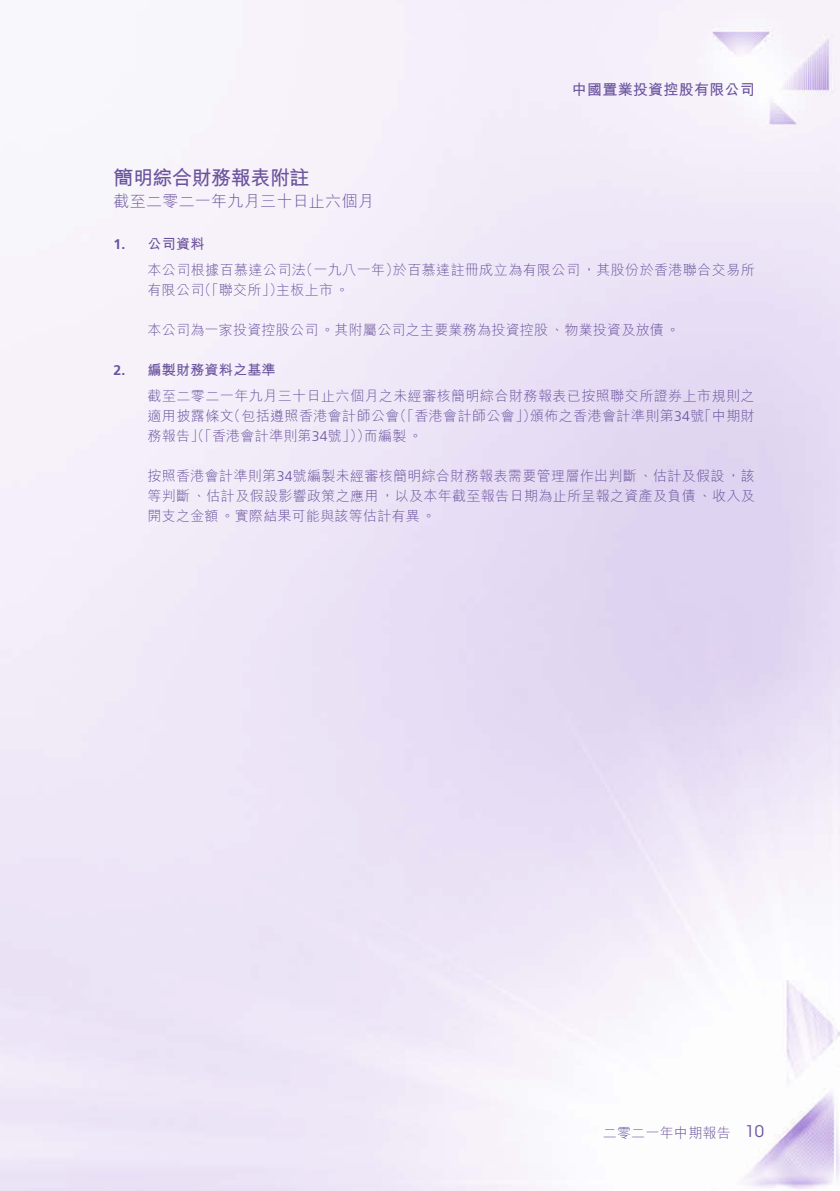
<style>
.page{position:relative;width:840px;height:1191px;background:#fff}
.page>*{position:absolute;margin:0;border:0;box-sizing:border-box;transform-origin:0 0}
.t1{font:700 20px "M Hei HK";letter-spacing:-.025em;color:#6b539e}
.t2{font:300 16px "M Hei HK";letter-spacing:.015em;color:#6b539e}
.t3{font:16px "ITC Avant Garde Std";color:#6b539e}
.t4{font:700 15px "M Hei HK";letter-spacing:.015em;color:#6b539e}
.t5{font:300 14px/20px "M Hei HK";letter-spacing:.03em;color:#6b539e}
.t6{font:700 14px "M Hei HK";letter-spacing:.015em;color:#6b539e}
.t7{font:700 14px "Frutiger LT Std";color:#6b539e}
.s1{font-family:"Frutiger LT Std"}
</style>
<div class="page">
<h1 class="t1" style="left:113px;top:163px;width:197px">簡明綜合財務報表附註</h1>
<p class="t2" style="left:113px;top:190px;width:262px">截至二零二一年九月三十日止六個月</p>
<p class="t6" style="left:147px;top:234px;width:58px">公司資料</p>
<p class="t7" style="left:113px;top:236px;width:13px">1.</p>
<p class="t4" style="left:571px;top:79px;width:184px">中國置業投資控股有限公司</p>
<p class="t7" style="left:113px;top:362px;width:13px">2.</p>
<p class="t5" style="left:299px;top:259px;width:102px">（一九八一年）</p>
<p class="t5" style="left:393px;top:259px;width:363px">於百慕達註冊成立為有限公司，其股份於香港聯合交易所</p>
<p class="t5" style="left:276px;top:259px;width:74px;text-indent:-129px">本公司根據百慕達公司法<br>主板上市。</p>
<p class="t5" style="left:197px;top:279px;width:87px">（「聯交所」）</p>
<p class="t5" style="left:147px;top:279px;width:58px">有限公司</p>
<p class="t5" style="left:147px;top:319px;width:533px">本公司為一家投資控股公司。其附屬公司之主要業務為投資控股、物業投資及放債。</p>
<p class="t6" style="left:147px;top:359px;width:129px">編製財務資料之基準</p>
<p class="t5" style="left:147px;top:385px;width:608px;text-align:right">截至二零二一年九月三十日止六個月之未經審核簡明綜合財務報表已按照聯交所證券上市規則之頒佈之香港會計準則第<span class="s1">34</span> 「號中期財</p>
<p class="t5" style="left:227px;top:405px;width:174px">（包括遵照香港會計師公會</p>
<p class="t5" style="left:392px;top:405px;width:145px">（「香港會計師公會」）</p>
<p class="t5" style="left:147px;top:405px;width:88px">適用披露條文</p>
<p class="t5" style="left:147px;top:425px;width:224px">務報告」（「香港會計準則第<span class="s1">34</span>號」））</p>
<p class="t5" style="left:147px;top:465px;width:608px;text-align:justify">按照香港會計準則第<span class="s1">34</span>號編製未經審核簡明綜合財務報表需要管理層作出判斷、估計及假設，該等判斷、估計及假設影響政策之應用，以及本年截至報告日期為止所呈報之資產及負債、收入及開支之金額。實際結果可能與該等估計有異。</p>
<p class="t5" style="left:363px;top:425px;width:60px">而編製。</p>
<p class="t5" style="left:602px;top:1122px;width:129px">二零二一年中期報告</p>
<p class="t3" style="left:745px;top:1121px;width:20px">10</p>
</div>
